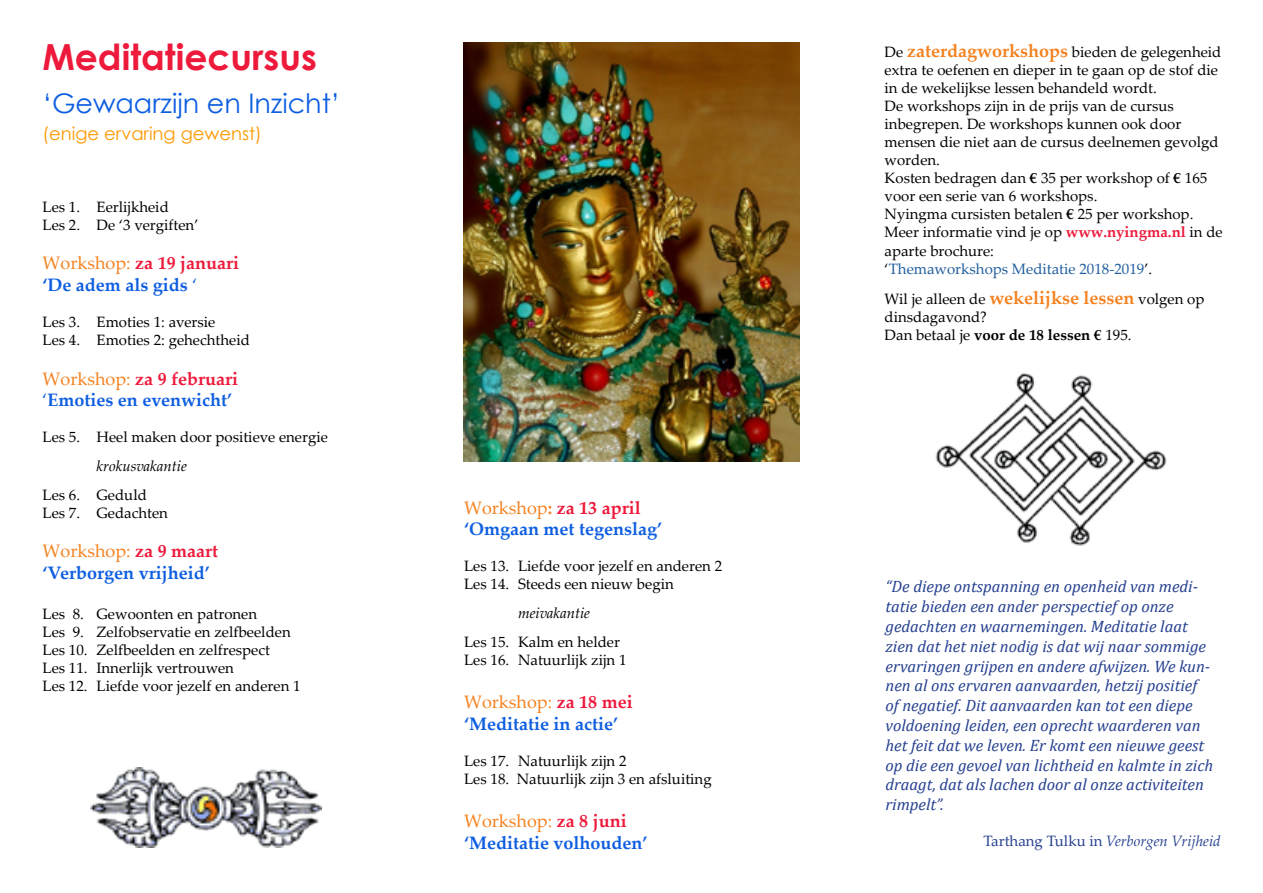
<style>
.page{position:relative;width:1263px;height:893px;background:#fff}
.page>*{position:absolute;margin:0;border:0;box-sizing:border-box;transform-origin:0 0}
.t1{font:700 36px "Century Gothic";color:#ed1a3b}
.t2{font:27px "Century Gothic";color:#0e5ee1}
.t3{font:700 18px "Palatino Linotype";color:#0e5ee1}
.t4{font:700 18px "Palatino Linotype";color:#ed1a3b}
.t5{font:18px "Palatino Linotype";color:#f58220}
.t6{font:18px "Century Gothic";color:#fe9901}
.t7{font:italic 16.5px/19.8px "Cambria";color:#25408f}
.t8{font:15px/18px "Palatino Linotype";color:#000}
.t9{font:15px "Palatino Linotype";color:#215e9e}
.t10{font:italic 15px "Palatino Linotype";color:#25408f}
.t11{font:italic 15px "Palatino Linotype";color:#000}
.s1{font-weight:400;color:#f58220}
.s2{font-weight:400}
.s3{font-weight:700;color:#ed1a3b}
.s4{color:#f58220}
.s5{font-weight:700;font-size:18px;color:#f58220}
.s6{font-weight:700}
.s7{color:#000}
.s8{font-style:normal}
</style>
<div class="page">
<img style="left:91px;top:768px;width:231px;height:80px">
<img style="left:935px;top:373px;width:232px;height:173px">
<img style="left:463px;top:43px;width:336px;height:418px">
<p class="t1" style="left:43px;top:29px;width:276px">Meditatiecursus</p>
<p class="t2" style="left:43px;top:84px;width:299px">‘Gewaarzijn en Inzicht’</p>
<p class="t6" style="left:43px;top:121px;width:221px">(enige ervaring gewenst)</p>
<p class="t8" style="left:43px;top:197px;width:128px">Les 1. Eerlijkheid</p>
<p class="t8" style="left:43px;top:215px;width:157px">Les 2. De ‘3 vergiften’</p>
<p class="t4" style="left:43px;top:250px;width:198px"><span class="s1">Workshop:</span> za 19 januari</p>
<p class="t3" style="left:43px;top:272px;width:156px">‘De adem als gids <span class="s2">‘</span></p>
<p class="t8" style="left:43px;top:312px;width:174px">Les 3. Emoties 1: aversie</p>
<p class="t8" style="left:43px;top:330px;width:209px">Les 4. Emoties 2: gehechtheid</p>
<p class="t4" style="left:43px;top:366px;width:197px"><span class="s1">Workshop:</span> za 9 februari</p>
<p class="t3" style="left:43px;top:387px;width:191px"><span class="s2">‘</span>Emoties en evenwicht’</p>
<p class="t8" style="left:43px;top:427px;width:287px">Les 5. Heel maken door positieve energie</p>
<p class="t11" style="left:97px;top:455px;width:92px">krokusvakantie</p>
<p class="t8" style="left:43px;top:485px;width:106px">Les 6. Geduld</p>
<p class="t8" style="left:43px;top:503px;width:127px">Les 7. Gedachten</p>
<p class="t5" style="left:43px;top:538px;width:177px">Workshop: <span class="s3">za 9 maart</span></p>
<p class="t3" style="left:43px;top:560px;width:169px">‘Verborgen vrijheid’</p>
<p class="t8" style="left:43px;top:604px;width:216px">Les 8. Gewoonten en patronen</p>
<p class="t8" style="left:43px;top:622px;width:250px">Les 9. Zelfobservatie en zelfbeelden</p>
<p class="t8" style="left:43px;top:640px;width:229px">Les 10. Zelfbeelden en zelfrespect</p>
<p class="t8" style="left:43px;top:658px;width:193px">Les 11. Innerlijk vertrouwen</p>
<p class="t8" style="left:43px;top:676px;width:260px">Les 12. Liefde voor jezelf en anderen 1</p>
<p class="t4" style="left:464px;top:495px;width:178px"><span class="s1">Workshop</span><span class="s4">:</span> za 13 april</p>
<p class="t3" style="left:464px;top:516px;width:199px">‘Omgaan met tegenslag’</p>
<p class="t8" style="left:464px;top:557px;width:260px">Les 13. Liefde voor jezelf en anderen 2</p>
<p class="t8" style="left:464px;top:575px;width:211px">Les 14. Steeds een nieuw begin</p>
<p class="t11" style="left:518px;top:602px;width:74px">meivakantie</p>
<p class="t8" style="left:464px;top:632px;width:157px">Les 15. Kalm en helder</p>
<p class="t8" style="left:464px;top:650px;width:164px">Les 16. Natuurlijk zijn 1</p>
<p class="t5" style="left:464px;top:689px;width:170px">Workshop: <span class="s3">za 18 mei</span></p>
<p class="t3" style="left:464px;top:711px;width:155px">‘Meditatie in actie’</p>
<p class="t8" style="left:464px;top:751px;width:164px">Les 17. Natuurlijk zijn 2</p>
<p class="t8" style="left:464px;top:769px;width:249px">Les 18. Natuurlijk zijn 3 en afsluiting</p>
<p class="t5" style="left:464px;top:808px;width:164px">Workshop: <span class="s3">za 8 juni</span></p>
<p class="t3" style="left:464px;top:830px;width:185px">‘Meditatie volhouden’</p>
<p class="t8" style="left:884px;top:43px;width:338px">De <span class="s5">zaterdagworkshops</span> bieden de gelegenheid</p>
<p class="t8" style="left:884px;top:61px;width:335px">extra te oefenen en dieper in te gaan op de stof die in de wekelijkse lessen behandeld wordt.</p>
<p class="t8" style="left:884px;top:97px;width:291px">De workshops zijn in de prijs van de cursus</p>
<p class="t8" style="left:884px;top:115px;width:336px">inbegrepen. De workshops kunnen ook door mensen die niet aan de cursus deelnemen gevolgd worden.</p>
<p class="t8" style="left:884px;top:169px;width:324px">Kosten bedragen dan <span class="s6">€</span> 35 per workshop of <span class="s6">€</span> 165 voor een serie van 6 workshops.</p>
<p class="t8" style="left:884px;top:205px;width:310px">Nyingma cursisten betalen <span class="s6">€</span> 25 per workshop.</p>
<p class="t8" style="left:884px;top:223px;width:340px">Meer informatie vind je op <span class="s3">www.nyingma.nl</span> in de aparte brochure:</p>
<p class="t9" style="left:884px;top:258px;width:269px"><span class="s7">‘</span>Themaworkshops Meditatie 2018-2019<span class="s7">’.</span></p>
<p class="t8" style="left:884px;top:289px;width:321px">Wil je alleen de <span class="s5">wekelijkse lessen</span> volgen op dinsdagavond?</p>
<p class="t8" style="left:884px;top:325px;width:249px">Dan betaal je <span class="s6">voor de 18 lessen €</span> 195.</p>
<p class="t7" style="left:885px;top:576px;width:329px">“De diepe ontspanning en openheid van medi&shy;tatie bieden een ander perspectief op onze gedachten en waarnemingen. Meditatie laat zien dat het niet nodig is dat wij naar sommige ervaringen grijpen en andere afwijzen. We kun&shy;nen al ons ervaren aanvaarden, hetzij positief of negatief. Dit aanvaarden kan tot een diepe voldoening leiden, een oprecht waarderen van het feit dat we leven. Er komt een nieuwe geest op die een gevoel van lichtheid en kalmte in zich draagt, dat als lachen door al onze activiteiten rimpelt”.</p>
<p class="t10" style="left:983px;top:830px;width:239px"><span class="s8">Tarthang Tulku in</span> Verborgen Vrijheid</p>
</div>
